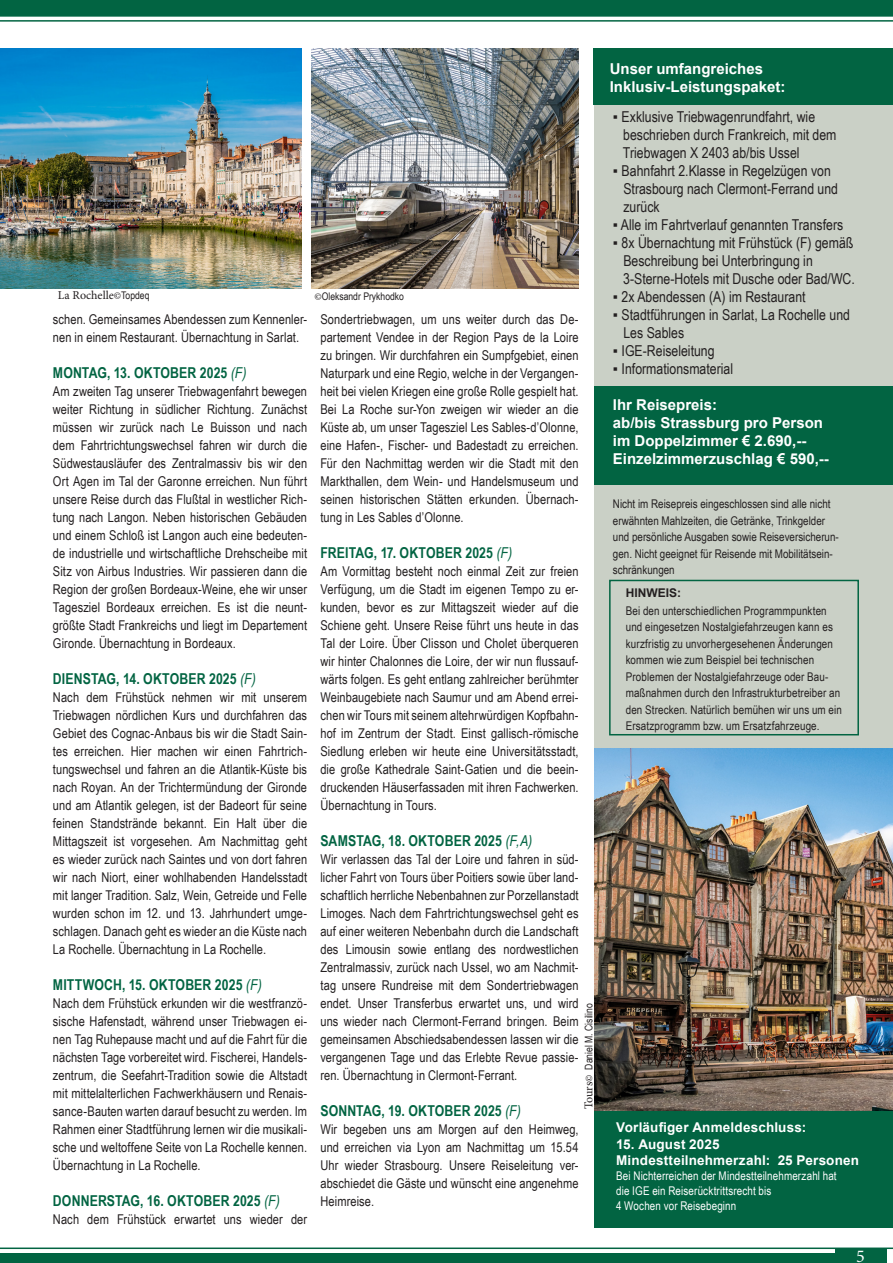
<style>
.page{position:relative;width:893px;height:1263px;background:#fff}
.page>*{position:absolute;margin:0;border:0;box-sizing:border-box;transform-origin:0 0}
.t1{font:18px "Minion Pro";color:#fff}
.t2{font:15px/18px "Arial Narrow";color:#231f20}
.t3{font:700 15px "Arial Narrow";letter-spacing:.005em;color:#026442}
.t4{font:700 15px/18px "Arial";color:#fff}
.t5{font:13.5px/18px "Arial Narrow";letter-spacing:.005em;color:#231f20;text-align:justify}
.t6{font:700 13.5px/16.5px "Arial";letter-spacing:.015em;color:#fff}
.t7{font:12px/16.5px "Arial Narrow";letter-spacing:.01em;color:#231f20}
.t8{font:12px/15px "Arial Narrow";letter-spacing:.01em;color:#fff}
.t9{font:12px "Minion Pro";color:#231f20}
.t10{font:700 12px "Arial";color:#231f20}
.t11{font:10.5px "Arial Narrow";color:#231f20}
.s1{font-size:10.5px}
.s2{font-family:"Arial Narrow";font-size:10.5px}
.s3{font-family:"Minion Pro"}
.s4{font-weight:400;font-style:italic}
.s5{font-family:"Minion Pro";font-size:12px}
</style>
<div class="page">
<div style="left:835px;top:1249px;width:51px;height:14px;background:#026442"></div>
<div style="left:0;top:1253px;width:841px;height:10px;background:#026442"></div>
<hr style="left:0;top:1247px;width:893px;height:2px;background:#026442">
<div style="left:594px;top:57px;width:299px;height:1155px;background:#cad0c6"></div>
<div style="left:594px;top:49px;width:299px;height:56px;background:#026442"></div>
<hr style="left:0;top:20px;width:893px;height:2px;background:#026442">
<div style="left:0;top:0;width:893px;height:17px;background:#026442"></div>
<div style="left:594px;top:1111px;width:299px;height:117px;background:#026442"></div>
<div style="left:594px;top:386px;width:299px;height:99px;background:#026442"></div>
<img style="left:0;top:49px;width:302px;height:239px">
<img style="left:312px;top:49px;width:267px;height:239px">
<img style="left:594px;top:748px;width:299px;height:363px">
<div style="left:609px;top:580px;width:250px;height:155px;border:2px solid #026442"></div>
<p class="t9" style="left:58px;top:287px;width:93px">La Rochelle<span class="s1">©</span><span class="s2">Topdeq</span></p>
<p class="t11" style="left:314px;top:289px;width:91px"><span class="s3">©</span>Oleksandr Prykhodko</p>
<p class="t5" style="left:53px;top:310px;width:256px">schen. Gemeinsames Abendessen zum Kennenler&shy;nen in einem Restaurant. Übernachtung in Sarlat.</p>
<p class="t3" style="left:53px;top:361px;width:195px">MONTAG, 13. OKTOBER 2025 <span class="s4">(F)</span></p>
<p class="t5" style="left:53px;top:382px;width:256px">Am zweiten Tag unserer Triebwagenfahrt bewegen weiter Richtung in südlicher Richtung. Zunächst müssen wir zurück nach Le Buisson und nach dem Fahrtrichtungswechsel fahren wir durch die Südwestausläufer des Zentralmassiv bis wir den Ort Agen im Tal der Garonne erreichen. Nun führt unsere Reise durch das Flußtal in westlicher Rich&shy;tung nach Langon. Neben historischen Gebäuden und einem Schloß ist Langon auch eine bedeuten&shy;de industrielle und wirtschaftliche Drehscheibe mit Sitz von Airbus Industries. Wir passieren dann die Region der großen Bordeaux-Weine, ehe wir unser Tagesziel Bordeaux erreichen. Es ist die neunt&shy;größte Stadt Frankreichs und liegt im Departement Gironde. Übernachtung in Bordeaux.</p>
<p class="t3" style="left:53px;top:667px;width:205px">DIENSTAG, 14. OKTOBER 2025 <span class="s4">(F)</span></p>
<p class="t5" style="left:53px;top:688px;width:256px">Nach dem Frühstück nehmen wir mit unserem Triebwagen nördlichen Kurs und durchfahren das Gebiet des Cognac-Anbaus bis wir die Stadt Sain&shy;tes erreichen. Hier machen wir einen Fahrtrich&shy;tungswechsel und fahren an die Atlantik-Küste bis nach Royan. An der Trichtermündung der Gironde und am Atlantik gelegen, ist der Badeort für seine feinen Standstrände bekannt. Ein Halt über die Mittagszeit ist vorgesehen. Am Nachmittag geht es wieder zurück nach Saintes und von dort fahren wir nach Niort, einer wohlhabenden Handelsstadt mit langer Tradition. Salz, Wein, Getreide und Felle wurden schon im 12. und 13. Jahrhundert umge&shy;schlagen. Danach geht es wieder an die Küste nach La Rochelle. Übernachtung in La Rochelle.</p>
<p class="t3" style="left:53px;top:973px;width:210px">MITTWOCH, 15. OKTOBER 2025 <span class="s4">(F)</span></p>
<p class="t5" style="left:53px;top:994px;width:256px">Nach dem Frühstück erkunden wir die westfranzö&shy;sische Hafenstadt, während unser Triebwagen ei&shy;nen Tag Ruhepause macht und auf die Fahrt für die nächsten Tage vorbereitet wird. Fischerei, Handels&shy;zentrum, die Seefahrt-Tradition sowie die Altstadt mit mittelalterlichen Fachwerkhäusern und Renais&shy;sance-Bauten warten darauf besucht zu werden. Im Rahmen einer Stadtführung lernen wir die musikali&shy;sche und weltoffene Seite von La Rochelle kennen.<br>Übernachtung in La Rochelle.</p>
<p class="t3" style="left:53px;top:1189px;width:229px">DONNERSTAG, 16. OKTOBER 2025 <span class="s4">(F)</span></p>
<p class="t5" style="left:53px;top:1210px;width:256px">Nach dem Frühstück erwartet uns wieder der</p>
<p class="t5" style="left:320px;top:310px;width:260px">Sondertriebwagen, um uns weiter durch das De&shy;partement Vendee in der Region Pays de la Loire zu bringen. Wir durchfahren ein Sumpfgebiet, einen Naturpark und eine Regio, welche in der Vergangen&shy;heit bei vielen Kriegen eine große Rolle gespielt hat.<br>Bei La Roche sur-Yon zweigen wir wieder an die Küste ab, um unser Tagesziel Les Sables-d’Olonne, eine Hafen-, Fischer- und Badestadt zu erreichen.<br>Für den Nachmittag werden wir die Stadt mit den Markthallen, dem Wein- und Handelsmuseum und seinen historischen Stätten erkunden. Übernach&shy;tung in Les Sables d’Olonne.</p>
<p class="t3" style="left:320px;top:541px;width:193px">FREITAG, 17. OKTOBER 2025 <span class="s4">(F)</span></p>
<p class="t5" style="left:320px;top:562px;width:260px">Am Vormittag besteht noch einmal Zeit zur freien Verfügung, um die Stadt im eigenen Tempo zu er&shy;kunden, bevor es zur Mittagszeit wieder auf die Schiene geht. Unsere Reise führt uns heute in das Tal der Loire. Über Clisson und Cholet überqueren wir hinter Chalonnes die Loire, der wir nun flussauf&shy;wärts folgen. Es geht entlang zahlreicher berühmter Weinbaugebiete nach Saumur und am Abend errei&shy;chen wir Tours mit seinem altehrwürdigen Kopfbahn&shy;hof im Zentrum der Stadt. Einst gallisch-römische Siedlung erleben wir heute eine Universitätsstadt, die große Kathedrale Saint-Gatien und die beein&shy;druckenden Häuserfassaden mit ihren Fachwerken.<br>Übernachtung in Tours.</p>
<p class="t3" style="left:320px;top:829px;width:213px">SAMSTAG, 18. OKTOBER 2025 <span class="s4">(F,A)</span></p>
<p class="t5" style="left:320px;top:850px;width:260px">Wir verlassen das Tal der Loire und fahren in süd&shy;licher Fahrt von Tours über Poitiers sowie über land&shy;schaftlich herrliche Nebenbahnen zur Porzellanstadt Limoges. Nach dem Fahrtrichtungswechsel geht es auf einer weiteren Nebenbahn durch die Landschaft des Limousin sowie entlang des nordwestlichen Zentralmassiv, zurück nach Ussel, wo am Nachmit&shy;tag unsere Rundreise mit dem Sondertriebwagen endet. Unser Transferbus erwartet uns, und wird uns wieder nach Clermont-Ferrand bringen. Beim gemeinsamen Abschiedsabendessen lassen wir die vergangenen Tage und das Erlebte Revue passie&shy;ren. Übernachtung in Clermont-Ferrant.</p>
<p class="t3" style="left:320px;top:1099px;width:202px">SONNTAG, 19. OKTOBER 2025 <span class="s4">(F)</span></p>
<p class="t5" style="left:320px;top:1120px;width:260px">Wir begeben uns am Morgen auf den Heimweg, und erreichen via Lyon am Nachmittag um 15.54<br>Uhr wieder Strasbourg. Unsere Reiseleitung ver&shy;abschiedet die Gäste und wünscht eine angenehme Heimreise.</p>
<p class="t11" style="left:581px;top:1109px;width:108px;rotate:-90deg"><span class="s5">Tours</span><span class="s3">©</span> Daniel M. Cisilino</p>
<p class="t4" style="left:610px;top:59px;width:177px">Unser umfangreiches<br>Inklusiv-Leistungspaket:</p>
<p class="t2" style="left:623px;top:108px;width:215px;text-indent:-10px">▪ Exklusive Triebwagenrundfahrt, wie beschrieben durch Frankreich, mit dem<br>Triebwagen X 2403 ab/bis Ussel</p>
<p class="t2" style="left:623px;top:162px;width:216px;text-indent:-10px">▪ Bahnfahrt 2.Klasse in Regelzügen von<br>Strasbourg nach Clermont-Ferrand und zurück</p>
<p class="t2" style="left:613px;top:216px;width:232px">▪ Alle im Fahrtverlauf genannten Transfers</p>
<p class="t2" style="left:623px;top:234px;width:233px;text-indent:-10px">▪ 8x Übernachtung mit Frühstück (F) gemäß<br>Beschreibung bei Unterbringung in<br>3-Sterne-Hotels mit Dusche oder Bad/WC.</p>
<p class="t2" style="left:613px;top:288px;width:194px">▪ 2x Abendessen (A) im Restaurant</p>
<p class="t2" style="left:623px;top:306px;width:228px;text-indent:-10px">▪ Stadtführungen in Sarlat, La Rochelle und<br>Les Sables</p>
<p class="t2" style="left:613px;top:342px;width:103px">▪ IGE-Reiseleitung</p>
<p class="t2" style="left:613px;top:360px;width:122px">▪ Informationsmaterial</p>
<p class="t4" style="left:613px;top:395px;width:217px">Ihr Reisepreis:<br>ab/bis Strassburg pro Person im Doppelzimmer € 2.690,--<br>Einzelzimmerzuschlag € 590,--</p>
<p class="t7" style="left:613px;top:495px;width:227px">Nicht im Reisepreis eingeschlossen sind alle nicht erwähnten Mahlzeiten, die Getränke, Trinkgelder und persönliche Ausgaben sowie Reiseversicherun&shy;gen. Nicht geeignet für Reisende mit Mobilitätsein&shy;schränkungen</p>
<p class="t10" style="left:626px;top:584px;width:57px">HINWEIS:</p>
<p class="t7" style="left:626px;top:602px;width:218px">Bei den unterschiedlichen Programmpunkten und eingesetzen Nostalgiefahrzeugen kann es kurzfristig zu unvorhergesehenen Änderungen kommen wie zum Beispiel bei technischen Problemen der Nostalgiefahrzeuge oder Bau&shy;maßnahmen durch den Infrastrukturbetreiber an den Strecken. Natürlich bemühen wir uns um ein Ersatzprogramm bzw. um Ersatzfahrzeuge.</p>
<p class="t6" style="left:616px;top:1119px;width:192px">Vorläufiger Anmeldeschluss:</p>
<p class="t6" style="left:616px;top:1136px;width:244px">15. August 2025<br>Mindestteilnehmerzahl: 25 Personen</p>
<p class="t8" style="left:616px;top:1168px;width:222px">Bei Nichterreichen der Mindestteilnehmerzahl hat die IGE ein Reiserücktrittsrecht bis<br>4 Wochen vor Reisebeginn</p>
<h1 class="t1" style="left:856px;top:1244px;width:10px">5</h1>
</div>
